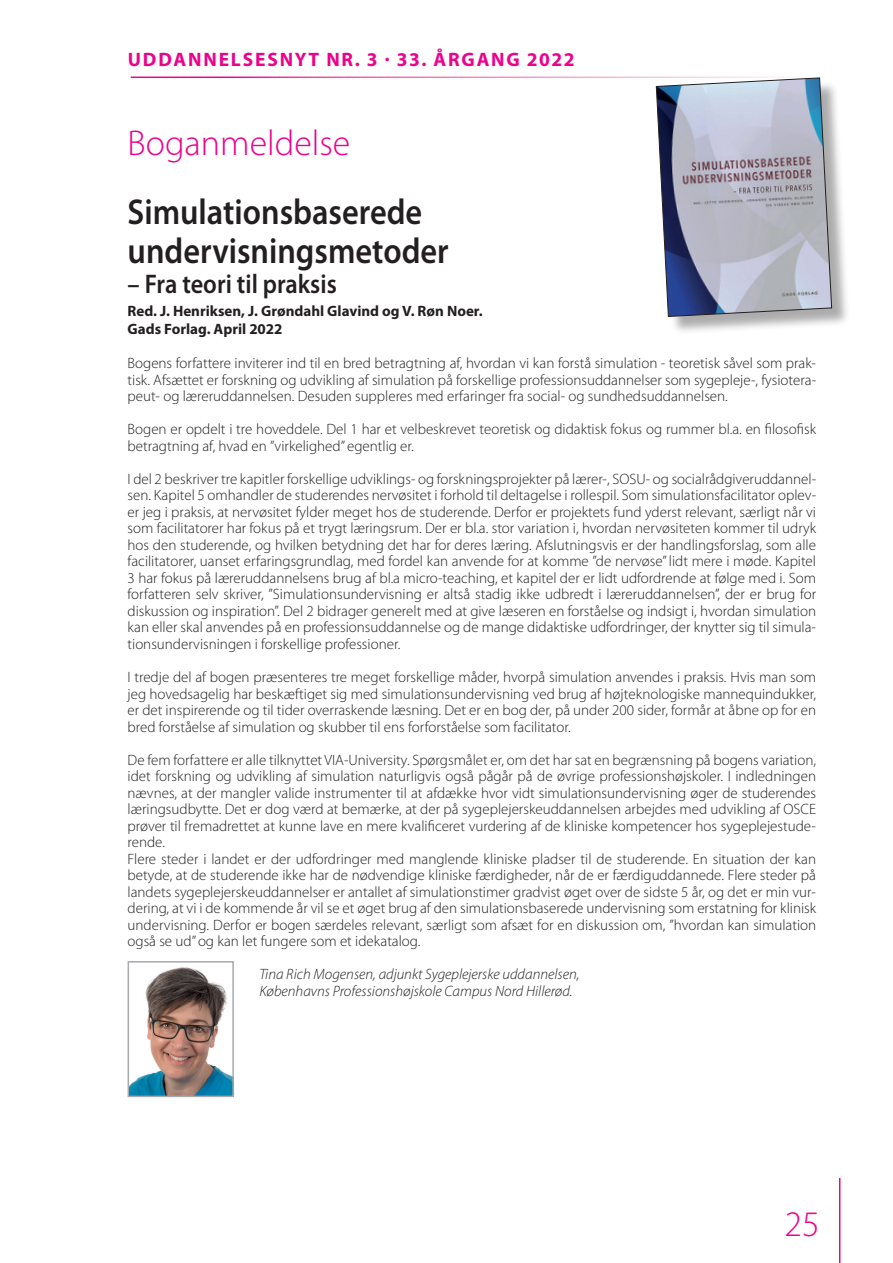
<style>
.page{position:relative;width:893px;height:1263px;background:#fff}
.page>*{position:absolute;margin:0;border:0;box-sizing:border-box;transform-origin:0 0}
.t1{font:600 36px/39px "Myriad Pro";color:#231f20;scale:.9 1}
.t2{font:300 36px "Myriad Pro";color:#ed028c}
.t3{font:600 27px "Myriad Pro";color:#231f20;scale:.9 1}
.t4{font:700 19.5px "Myriad Pro";letter-spacing:.095em;color:#ed028c}
.t5{font:300 15px/16.5px "Myriad Pro";color:#231f20;text-align:justify}
.t6{font:italic 300 15px/16.5px "Myriad Pro";color:#231f20}
.t7{font:700 15px/18px "Myriad Pro";color:#231f20}
</style>
<div class="page">
<hr style="left:839px;top:1178px;width:1px;height:85px;background:#ed028c">
<div style="left:659px;top:80px;width:191px;height:255px;background:#231f20;opacity:.37"></div>
<svg style="left:656px;top:77px;width:176px;height:240px;background:#a4a9ba"></svg>
<img style="left:131px;top:967px;width:100px;height:127px">
<div style="left:128px;top:961px;width:106px;height:136px;border:2px solid #a8a9ad"></div>
<h3 class="t4" style="left:128px;top:46px;width:448px">UDDANNELSESNYT NR. 3 · 33. ÅRGANG 2022</h3>
<h1 class="t2" style="left:128px;top:121px;width:224px">Boganmeldelse</h1>
<h1 class="t1" style="left:128px;top:192px;width:358px">Simulationsbaserede undervisningsmetoder</h1>
<h2 class="t3" style="left:128px;top:267px;width:234px">– Fra teori til praksis</h2>
<p class="t7" style="left:128px;top:301px;width:356px">Red. J. Henriksen, J. Grøndahl Glavind og V. Røn Noer.<br>Gads Forlag. April 2022</p>
<p class="t5" style="left:128px;top:355px;width:690px">Bogens forfattere inviterer ind til en bred betragtning af, hvordan vi kan forstå simulation - teoretisk såvel som prak&shy;tisk. Afsættet er forskning og udvikling af simulation på forskellige professionsuddannelser som sygepleje-, fysiotera&shy;peut- og læreruddannelsen. Desuden suppleres med erfaringer fra social- og sundhedsuddannelsen.</p>
<p class="t5" style="left:128px;top:421px;width:690px">Bogen er opdelt i tre hoveddele. Del 1 har et velbeskrevet teoretisk og didaktisk fokus og rummer bl.a. en filosofisk betragtning af, hvad en ”virkelighed” egentlig er.</p>
<p class="t5" style="left:128px;top:471px;width:690px">I del 2 beskriver tre kapitler forskellige udviklings- og forskningsprojekter på lærer-, SOSU- og socialrådgiveruddannel&shy;sen. Kapitel 5 omhandler de studerendes nervøsitet i forhold til deltagelse i rollespil. Som simulationsfacilitator oplev&shy;er jeg i praksis, at nervøsitet fylder meget hos de studerende. Derfor er projektets fund yderst relevant, særligt når vi som facilitatorer har fokus på et trygt læringsrum. Der er bl.a. stor variation i, hvordan nervøsiteten kommer til udryk hos den studerende, og hvilken betydning det har for deres læring. Afslutningsvis er der handlingsforslag, som alle facilitatorer, uanset erfaringsgrundlag, med fordel kan anvende for at komme ”de nervøse” lidt mere i møde. Kapitel 3 har fokus på læreruddannelsens brug af bl.a micro-teaching, et kapitel der er lidt udfordrende at følge med i. Som forfatteren selv skriver, ”Simulationsundervisning er altså stadig ikke udbredt i læreruddannelsen”, der er brug for diskussion og inspiration”. Del 2 bidrager generelt med at give læseren en forståelse og indsigt i, hvordan simulation kan eller skal anvendes på en professionsuddannelse og de mange didaktiske udfordringer, der knytter sig til simula&shy;tionsundervisningen i forskellige professioner.</p>
<p class="t5" style="left:128px;top:669px;width:690px">I tredje del af bogen præsenteres tre meget forskellige måder, hvorpå simulation anvendes i praksis. Hvis man som jeg hovedsagelig har beskæftiget sig med simulationsundervisning ved brug af højteknologiske mannequindukker, er det inspirerende og til tider overraskende læsning. Det er en bog der, på under 200 sider, formår at åbne op for en bred forståelse af simulation og skubber til ens forforståelse som facilitator.</p>
<p class="t5" style="left:128px;top:751px;width:690px;text-align:left">De fem forfattere er alle tilknyttet VIA-University. Spørgsmålet er, om det har sat en begrænsning på bogens variation, idet forskning og udvikling af simulation naturligvis også pågår på de øvrige professionshøjskoler. I indledningen nævnes, at der mangler valide instrumenter til at afdække hvor vidt simulationsundervisning øger de studerendes læringsudbytte. Det er dog værd at bemærke, at der på sygeplejerskeuddannelsen arbejdes med udvikling af OSCE prøver til fremadrettet at kunne lave en mere kvalificeret vurdering af de kliniske kompetencer hos sygeplejestude&shy;rende.<br>Flere steder i landet er der udfordringer med manglende kliniske pladser til de studerende. En situation der kan betyde, at de studerende ikke har de nødvendige kliniske færdigheder, når de er færdiguddannede. Flere steder på landets sygeplejerskeuddannelser er antallet af simulationstimer gradvist øget over de sidste 5 år, og det er min vur&shy;dering, at vi i de kommende år vil se et øget brug af den simulationsbaserede undervisning som erstatning for klinisk undervisning. Derfor er bogen særdeles relevant, særligt som afsæt for en diskussion om, ”hvordan kan simulation også se ud” og kan let fungere som et idekatalog.</p>
<p class="t6" style="left:259px;top:966px;width:322px">Tina Rich Mogensen, adjunkt Sygeplejerske uddannelsen,<br>Københavns Professionshøjskole Campus Nord Hillerød.</p>
<h1 class="t2" style="left:784px;top:1202px;width:37px">25</h1>
</div>
